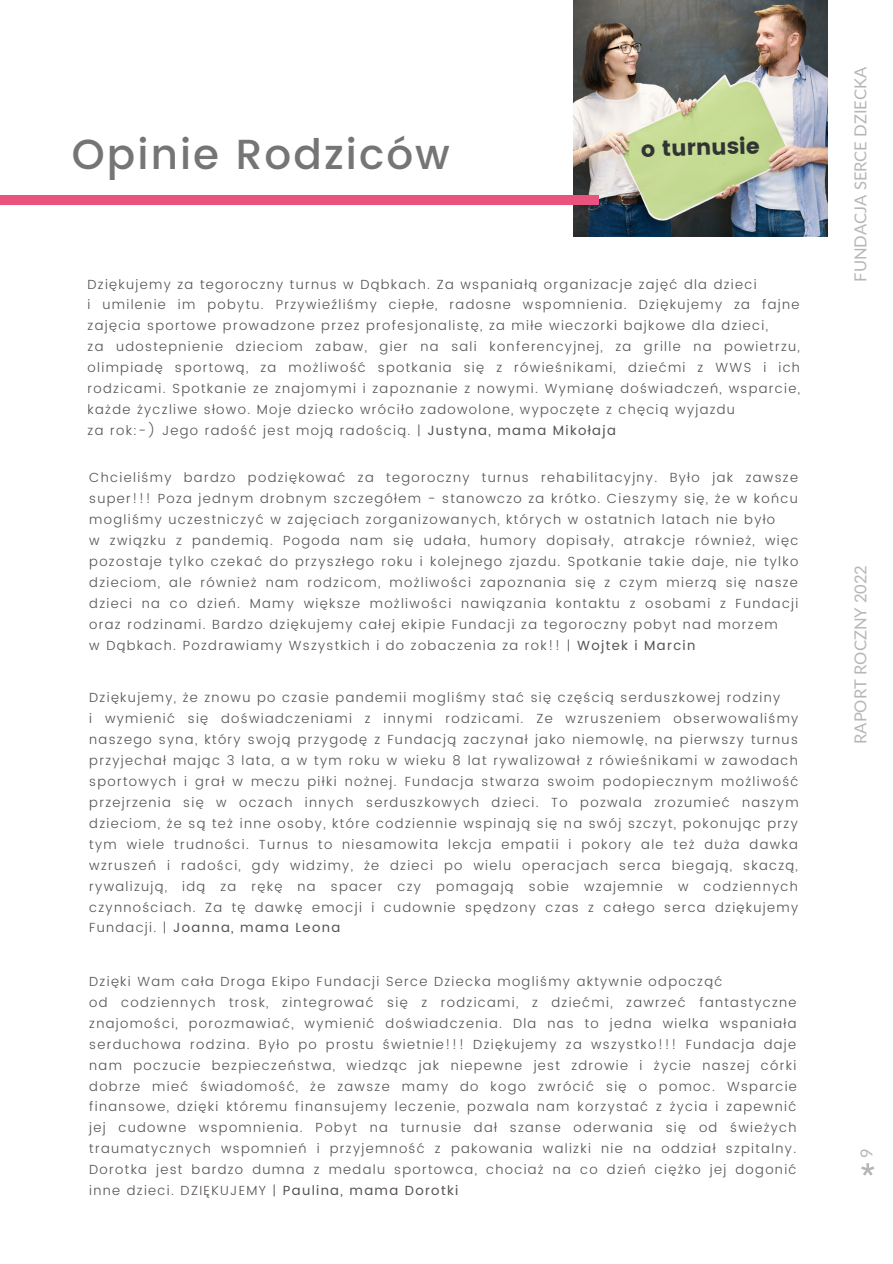
<style>
.page{position:relative;width:893px;height:1264px;background:#fff}
.page>*{position:absolute;margin:0;border:0;box-sizing:border-box;transform-origin:0 0}
.t1{font:52.2px "Gidole";color:#b6b6b6}
.t2{font:500 42px "Poppins";letter-spacing:.05em;color:#757575}
.t3{font:22.05px "Poppins";color:#313435}
.t4{font:16.5px "Lato";color:#b6b6b6}
.t5{font:300 13.2px/21px "Poppins";letter-spacing:.1em;color:#575254}
.s1{font-weight:400}
</style>
<div class="page">
<img style="left:573px;top:0;width:254px;height:237px">
<div style="left:0;top:196px;width:599px;height:9px;background:#e9537e"></div>
<h2 class="t2" style="left:72px;top:130px;width:379px">Opinie Rodziców</h2>
<h3 class="t3" style="left:640px;top:136px;width:121px;rotate:-2deg">o turnusie</h3>
<p class="t5" style="left:88px;top:273px;width:713px">Dziękujemy za tegoroczny turnus w Dąbkach. Za wspaniałą organizacje zajęć dla dzieci<br>i umilenie im pobytu. Przywieźliśmy ciepłe, radosne wspomnienia. Dziękujemy za fajne zajęcia sportowe prowadzone przez profesjonalistę, za miłe wieczorki bajkowe dla dzieci,<br>za udostepnienie dzieciom zabaw, gier na sali konferencyjnej, za grille na powietrzu, olimpiadę sportową, za możliwość spotkania się z rówieśnikami, dziećmi z WWS i ich rodzicami. Spotkanie ze znajomymi i zapoznanie z nowymi. Wymianę doświadczeń, wsparcie, każde życzliwe słowo. Moje dziecko wróciło zadowolone, wypoczęte z chęcią wyjazdu<br>za rok:-) Jego radość jest moją radością. | <span class="s1">Justyna, mama Mikołaja</span></p>
<p class="t5" style="left:89px;top:467px;width:710px">Chcieliśmy bardzo podziękować za tegoroczny turnus rehabilitacyjny. Było jak zawsze super!!! Poza jednym drobnym szczegółem - stanowczo za krótko. Cieszymy się, że w końcu mogliśmy uczestniczyć w zajęciach zorganizowanych, których w ostatnich latach nie było<br>w związku z pandemią. Pogoda nam się udała, humory dopisały, atrakcje również, więc pozostaje tylko czekać do przyszłego roku i kolejnego zjazdu. Spotkanie takie daje, nie tylko dzieciom, ale również nam rodzicom, możliwości zapoznania się z czym mierzą się nasze dzieci na co dzień. Mamy większe możliwości nawiązania kontaktu z osobami z Fundacji oraz rodzinami. Bardzo dziękujemy całej ekipie Fundacji za tegoroczny pobyt nad morzem<br>w Dąbkach. Pozdrawiamy Wszystkich i do zobaczenia za rok!! | <span class="s1">Wojtek i Marcin</span></p>
<p class="t5" style="left:89px;top:687px;width:710px">Dziękujemy, że znowu po czasie pandemii mogliśmy stać się częścią serduszkowej rodziny<br>i wymienić się doświadczeniami z innymi rodzicami. Ze wzruszeniem obserwowaliśmy naszego syna, który swoją przygodę z Fundacją zaczynał jako niemowlę, na pierwszy turnus przyjechał mając 3 lata, a w tym roku w wieku 8 lat rywalizował z rówieśnikami w zawodach sportowych i grał w meczu piłki nożnej. Fundacja stwarza swoim podopiecznym możliwość przejrzenia się w oczach innych serduszkowych dzieci. To pozwala zrozumieć naszym dzieciom, że są też inne osoby, które codziennie wspinają się na swój szczyt, pokonując przy tym wiele trudności. Turnus to niesamowita lekcja empatii i pokory ale też duża dawka wzruszeń i radości, gdy widzimy, że dzieci po wielu operacjach serca biegają, skaczą, rywalizują, idą za rękę na spacer czy pomagają sobie wzajemnie w codziennych czynnościach. Za tę dawkę emocji i cudownie spędzony czas z całego serca dziękujemy Fundacji. | <span class="s1">Joanna, mama Leona</span></p>
<p class="t5" style="left:89px;top:970px;width:709px">Dzięki Wam cała Droga Ekipo Fundacji Serce Dziecka mogliśmy aktywnie odpocząć<br>od codziennych trosk, zintegrować się z rodzicami, z dziećmi, zawrzeć fantastyczne znajomości, porozmawiać, wymienić doświadczenia. Dla nas to jedna wielka wspaniała serduchowa rodzina. Było po prostu świetnie!!! Dziękujemy za wszystko!!! Fundacja daje nam poczucie bezpieczeństwa, wiedząc jak niepewne jest zdrowie i życie naszej córki dobrze mieć świadomość, że zawsze mamy do kogo zwrócić się o pomoc. Wsparcie finansowe, dzięki któremu finansujemy leczenie, pozwala nam korzystać z życia i zapewnić jej cudowne wspomnienia. Pobyt na turnusie dał szanse oderwania się od świeżych traumatycznych wspomnień i przyjemność z pakowania walizki nie na oddział szpitalny.<br>Dorotka jest bardzo dumna z medalu sportowca, chociaż na co dzień ciężko jej dogonić inne dzieci. DZIĘKUJEMY | <span class="s1">Paulina, mama Dorotki</span></p>
<p class="t4" style="left:850px;top:282px;width:216px;rotate:-90deg">FUNDACJA SERCE DZIECKA</p>
<p class="t4" style="left:850px;top:744px;width:180px;rotate:-90deg">RAPORT ROCZNY 2022</p>
<p class="t4" style="left:856px;top:1158px;width:11px;rotate:-90deg">9</p>
<h1 class="t1" style="left:858px;top:1151px;width:20px">*</h1>
</div>
